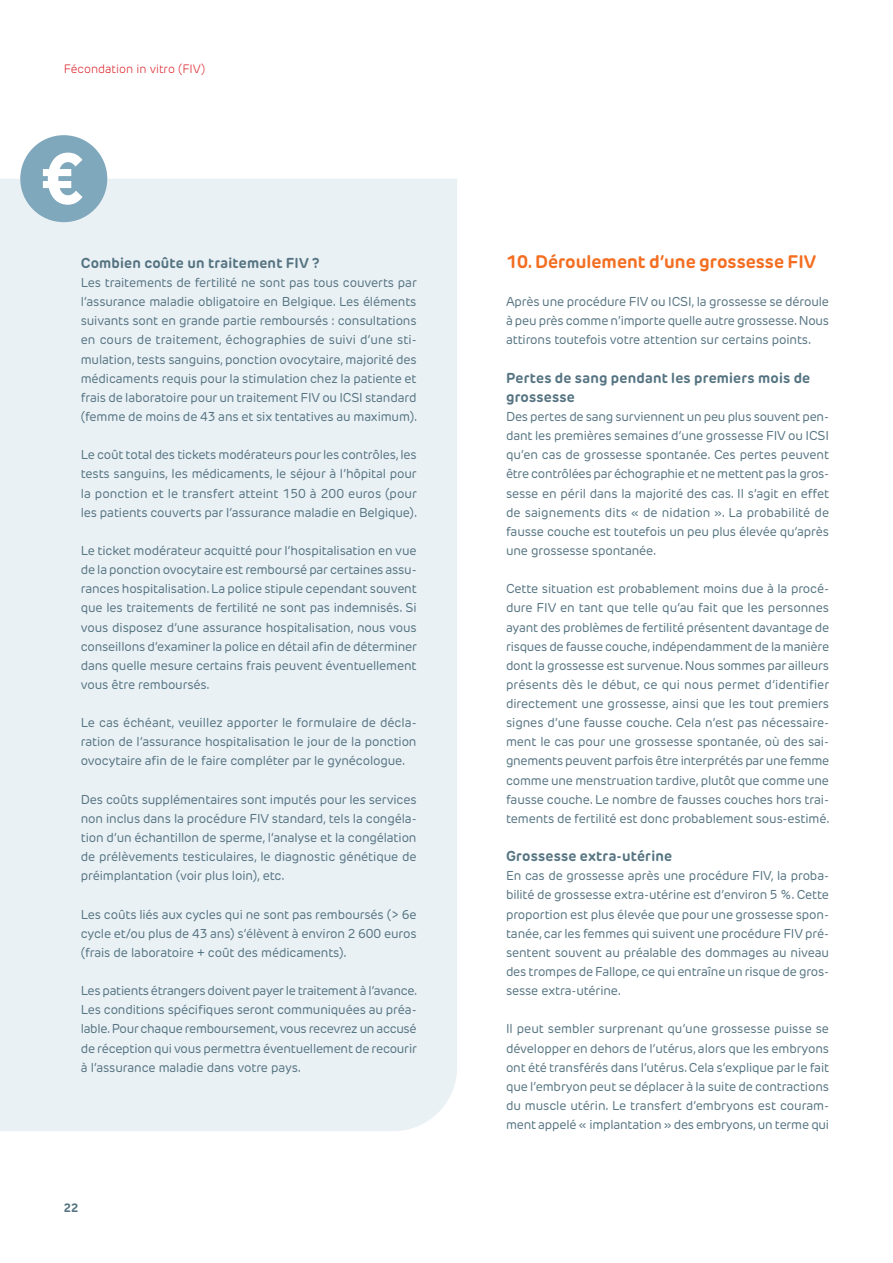
<style>
.page{position:relative;width:893px;height:1263px;background:#fff}
.page>*{position:absolute;margin:0;border:0;box-sizing:border-box;transform-origin:0 0}
.TITEL_N2{font:700 18px "New Rubrik";color:#f36e21}
.TITEL_N3{font:700 14.25px/19.2px "New Rubrik";letter-spacing:.015em;color:#557482}
.BROODTEKST{font:12.75px/19.2px "New Rubrik";letter-spacing:-.01em;color:#557482;text-align:justify}
.t1{font:300 12px "New Rubrik";color:#da2128}
.t2{font:700 12px "New Rubrik";color:#557482}
</style>
<div class="page">
<div style="left:0;top:179px;width:457px;height:952px;background:#eaf1f5"></div>
<div style="left:20px;top:135px;width:87px;height:87px;background:#7fa8bc;border-radius:50%"></div>
<svg style="left:43px;top:153px;width:40px;height:52px"></svg>
<p class="t1" style="left:64px;top:62px;width:143px">Fécondation in vitro (FIV)</p>
<p class="TITEL_N3" style="left:81px;top:253px;width:240px">Combien coûte un traitement FIV ?</p>
<p class="BROODTEKST" style="left:81px;top:273px;width:338px">Les traitements de fertilité ne sont pas tous couverts par l’assurance maladie obligatoire en Belgique. Les éléments suivants sont en grande partie remboursés : consultations en cours de traitement, échographies de suivi d’une sti&shy;mulation, tests sanguins, ponction ovocytaire, majorité des médicaments requis pour la stimulation chez la patiente et frais de laboratoire pour un traitement FIV ou ICSI standard (femme de moins de 43 ans et six tentatives au maximum).</p>
<p class="BROODTEKST" style="left:81px;top:445px;width:338px">Le coût total des tickets modérateurs pour les contrôles, les tests sanguins, les médicaments, le séjour à l’hôpital pour la ponction et le transfert atteint 150 à 200 euros (pour les patients couverts par l’assurance maladie en Belgique).</p>
<p class="BROODTEKST" style="left:81px;top:541px;width:338px">Le ticket modérateur acquitté pour l’hospitalisation en vue de la ponction ovocytaire est remboursé par certaines assu&shy;rances hospitalisation. La police stipule cependant souvent que les traitements de fertilité ne sont pas indemnisés. Si vous disposez d’une assurance hospitalisation, nous vous conseillons d’examiner la police en détail afin de déterminer dans quelle mesure certains frais peuvent éventuellement vous être remboursés.</p>
<p class="BROODTEKST" style="left:81px;top:713px;width:337px">Le cas échéant, veuillez apporter le formulaire de décla&shy;ration de l’assurance hospitalisation le jour de la ponction ovocytaire afin de le faire compléter par le gynécologue.</p>
<p class="BROODTEKST" style="left:81px;top:790px;width:337px">Des coûts supplémentaires sont imputés pour les services non inclus dans la procédure FIV standard, tels la congéla&shy;tion d’un échantillon de sperme, l’analyse et la congélation de prélèvements testiculaires, le diagnostic génétique de préimplantation (voir plus loin), etc.</p>
<p class="BROODTEKST" style="left:81px;top:904px;width:337px">Les coûts liés aux cycles qui ne sont pas remboursés (&gt; 6e cycle et/ou plus de 43 ans) s’élèvent à environ 2 600 euros (frais de laboratoire + coût des médicaments).</p>
<p class="BROODTEKST" style="left:81px;top:981px;width:338px">Les patients étrangers doivent payer le traitement à l’avance.<br>Les conditions spécifiques seront communiquées au préa&shy;lable. Pour chaque remboursement, vous recevrez un accusé de réception qui vous permettra éventuellement de recourir à l’assurance maladie dans votre pays.</p>
<p class="t2" style="left:64px;top:1200px;width:16px">22</p>
<p class="TITEL_N2" style="left:506px;top:250px;width:312px">10. Déroulement d’une grossesse FIV</p>
<p class="BROODTEKST" style="left:506px;top:292px;width:325px">Après une procédure FIV ou ICSI, la grossesse se déroule à peu près comme n’importe quelle autre grossesse. Nous attirons toutefois votre attention sur certains points.</p>
<p class="TITEL_N3" style="left:506px;top:368px;width:306px">Pertes de sang pendant les premiers mois de grossesse</p>
<p class="BROODTEKST" style="left:506px;top:407px;width:325px">Des pertes de sang surviennent un peu plus souvent pen&shy;dant les premières semaines d’une grossesse FIV ou ICSI qu’en cas de grossesse spontanée. Ces pertes peuvent être contrôlées par échographie et ne mettent pas la gros&shy;sesse en péril dans la majorité des cas. Il s’agit en effet de saignements dits « de nidation ». La probabilité de fausse couche est toutefois un peu plus élevée qu’après une grossesse spontanée.</p>
<p class="BROODTEKST" style="left:506px;top:579px;width:325px">Cette situation est probablement moins due à la procé&shy;dure FIV en tant que telle qu’au fait que les personnes ayant des problèmes de fertilité présentent davantage de risques de fausse couche, indépendamment de la manière dont la grossesse est survenue. Nous sommes par ailleurs présents dès le début, ce qui nous permet d’identifier directement une grossesse, ainsi que les tout premiers signes d’une fausse couche. Cela n’est pas nécessaire&shy;ment le cas pour une grossesse spontanée, où des sai&shy;gnements peuvent parfois être interprétés par une femme comme une menstruation tardive, plutôt que comme une fausse couche. Le nombre de fausses couches hors trai&shy;tements de fertilité est donc probablement sous-estimé.</p>
<p class="TITEL_N3" style="left:506px;top:846px;width:168px">Grossesse extra-utérine</p>
<p class="BROODTEKST" style="left:506px;top:866px;width:325px">En cas de grossesse après une procédure FIV, la proba&shy;bilité de grossesse extra-utérine est d’environ 5 %. Cette proportion est plus élevée que pour une grossesse spon&shy;tanée, car les femmes qui suivent une procédure FIV pré&shy;sentent souvent au préalable des dommages au niveau des trompes de Fallope, ce qui entraîne un risque de gros&shy;sesse extra-utérine.</p>
<p class="BROODTEKST" style="left:506px;top:1019px;width:325px">Il peut sembler surprenant qu’une grossesse puisse se développer en dehors de l’utérus, alors que les embryons ont été transférés dans l’utérus. Cela s’explique par le fait que l’embryon peut se déplacer à la suite de contractions du muscle utérin. Le transfert d’embryons est couram&shy;ment appelé « implantation » des embryons, un terme qui</p>
</div>
